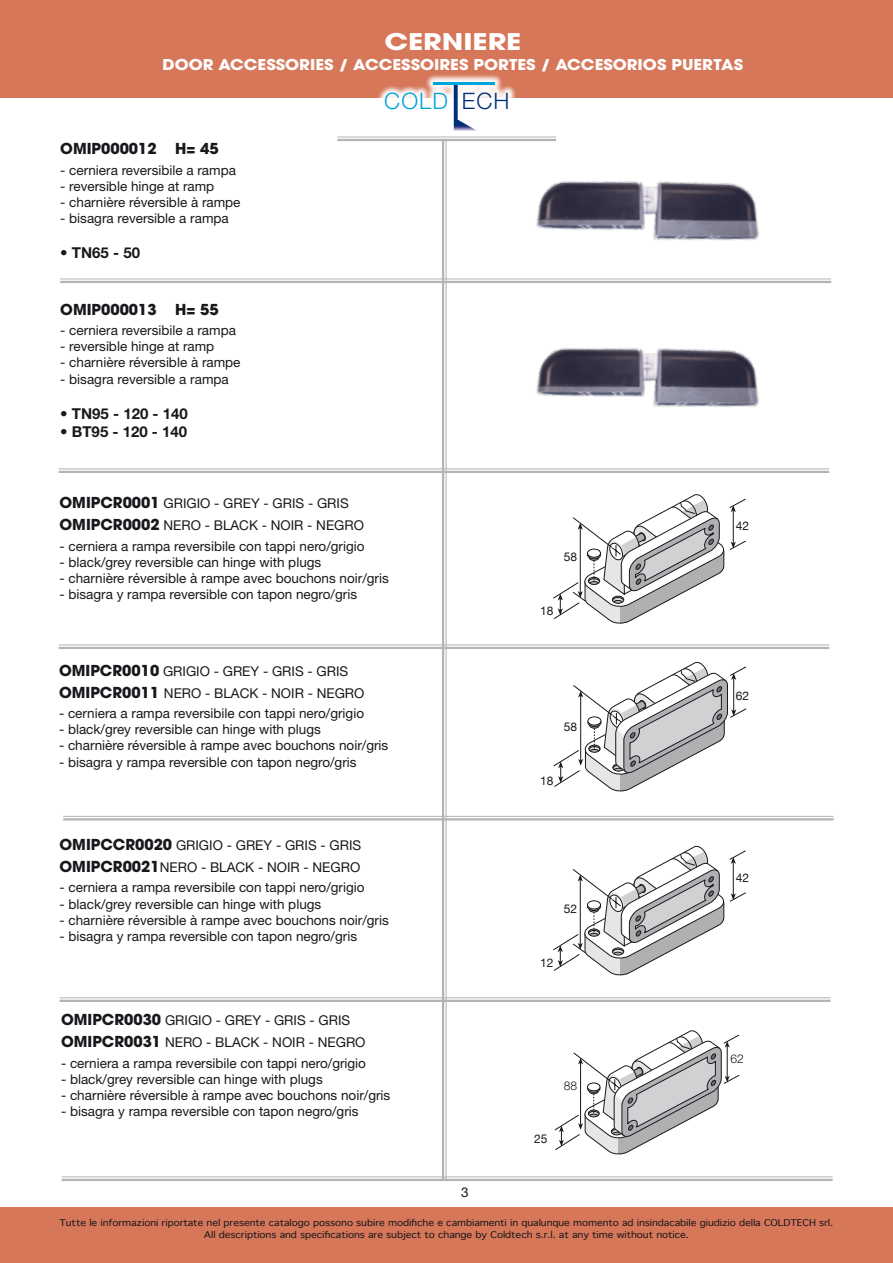
<style>
.page{position:relative;width:893px;height:1263px;background:#fff}
.page>*{position:absolute;margin:0;border:0;box-sizing:border-box;transform-origin:0 0}
.t1{font:700 22.8px "Avant Garde";color:#fff;scale:1.25 1}
.t2{font:300 22.65px "Helvetica Neue";letter-spacing:.05em;color:#00a5db}
.t3{font:700 15px "Helvetica Neue";color:#1a171c}
.t4{font:700 15px "Avant Garde";color:#1a171c}
.t5{font:700 14.85px "Avant Garde";color:#fff;scale:1.11 1}
.t6{font:13.5px/21.6px "Helvetica Neue";color:#1a171c}
.t7{font:300 12.15px "Helvetica Neue";color:#1a171c}
.t8{font:12px "Helvetica Neue";color:#1a171c}
.t9{font:8.85px/12px "Geneva";letter-spacing:-.01em;color:#1a171c;text-align:center;scale:1.13 1}
.s1{color:#002f79}
.s2{font-family:"Avant Garde";font-weight:700;font-size:15px}
</style>
<div class="page">
<hr style="left:62px;top:1176px;width:771px;height:1px;background:#b1b3b4">
<hr style="left:62px;top:1179px;width:771px;height:2px;background:#b1b3b4">
<hr style="left:446px;top:139px;width:1px;height:1041px;background:#b1b3b4">
<hr style="left:442px;top:139px;width:2px;height:1041px;background:#b1b3b4">
<div style="left:0;top:1208px;width:893px;height:55px;background:#d77759"></div>
<hr style="left:60px;top:997px;width:771px;height:1px;background:#b1b3b4">
<hr style="left:60px;top:1000px;width:771px;height:2px;background:#b1b3b4">
<hr style="left:59px;top:468px;width:770px;height:1px;background:#b1b3b4">
<hr style="left:59px;top:471px;width:770px;height:2px;background:#b1b3b4">
<hr style="left:60px;top:279px;width:771px;height:1px;background:#b1b3b4">
<hr style="left:60px;top:281px;width:771px;height:2px;background:#b1b3b4">
<div style="left:0;top:0;width:893px;height:98px;background:#d77759"></div>
<hr style="left:59px;top:644px;width:770px;height:1px;background:#b1b3b4">
<hr style="left:59px;top:647px;width:770px;height:2px;background:#b1b3b4">
<hr style="left:63px;top:816px;width:771px;height:1px;background:#b1b3b4">
<hr style="left:63px;top:818px;width:771px;height:2px;background:#b1b3b4">
<img style="left:536px;top:181px;width:223px;height:60px">
<img style="left:536px;top:348px;width:223px;height:59px">
<svg style="left:553px;top:494px;width:193px;height:130px"></svg>
<svg style="left:553px;top:661px;width:194px;height:131px"></svg>
<svg style="left:553px;top:845px;width:193px;height:131px"></svg>
<svg style="left:554px;top:1030px;width:186px;height:125px"></svg>
<div style="left:377px;top:74px;width:139px;height:66px;background:#fff;opacity:.95"></div>
<svg style="left:436px;top:84px;width:43px;height:48px"></svg>
<hr style="left:433px;top:82px;width:61px;height:2px;background:#00a5db">
<hr style="left:337px;top:137px;width:219px;height:1px;background:#b1b3b4">
<hr style="left:337px;top:139px;width:219px;height:2px;background:#b1b3b4">
<h1 class="t1" style="left:384px;top:27px;width:111px">CERNIERE</h1>
<p class="t5" style="left:162px;top:55px;width:525px">DOOR ACCESSORIES / ACCESSOIRES PORTES / ACCESORIOS PUERTAS</p>
<p class="t4" style="left:60px;top:139px;width:160px">OMIP000012 H= 45</p>
<p class="t6" style="left:60px;top:159px;width:177px">- cerniera reversibile a rampa</p>
<p class="t6" style="left:60px;top:175px;width:156px">- reversible hinge at ramp</p>
<p class="t6" style="left:60px;top:191px;width:182px">- charnière réversible à rampe</p>
<p class="t6" style="left:60px;top:208px;width:170px">- bisagra reversible a rampa</p>
<p class="t3" style="left:60px;top:243px;width:81px">• TN65 - 50</p>
<p class="t4" style="left:60px;top:299px;width:160px">OMIP000013 H= 55</p>
<p class="t6" style="left:60px;top:319px;width:177px">- cerniera reversibile a rampa</p>
<p class="t6" style="left:60px;top:335px;width:156px">- reversible hinge at ramp</p>
<p class="t6" style="left:60px;top:352px;width:182px">- charnière réversible à rampe</p>
<p class="t6" style="left:60px;top:368px;width:170px">- bisagra reversible a rampa</p>
<p class="t3" style="left:60px;top:404px;width:129px">• TN95 - 120 - 140</p>
<p class="t3" style="left:60px;top:422px;width:129px">• BT95 - 120 - 140</p>
<h2 class="t2" style="left:384px;top:87px;width:127px">COLD <span class="s1">ECH</span></h2>
<p class="t6" style="left:60px;top:493px;width:306px"><span class="s2">OMIPCR0001</span> GRIGIO - GREY - GRIS - GRIS<br><span class="s2">OMIPCR0002</span> NERO - BLACK - NOIR - NEGRO</p>
<p class="t6" style="left:60px;top:535px;width:307px">- cerniera a rampa reversibile con tappi nero/grigio</p>
<p class="t6" style="left:60px;top:551px;width:263px">- black/grey reversible can hinge with plugs</p>
<p class="t6" style="left:60px;top:567px;width:331px">- charnière réversible à rampe avec bouchons noir/gris</p>
<p class="t6" style="left:60px;top:583px;width:299px">- bisagra y rampa reversible con tapon negro/gris</p>
<p class="t6" style="left:59px;top:660px;width:307px"><span class="s2">OMIPCR0010</span> GRIGIO - GREY - GRIS - GRIS<br><span class="s2">OMIPCR0011</span> NERO - BLACK - NOIR - NEGRO</p>
<p class="t6" style="left:59px;top:702px;width:307px">- cerniera a rampa reversibile con tappi nero/grigio</p>
<p class="t6" style="left:59px;top:718px;width:263px">- black/grey reversible can hinge with plugs</p>
<p class="t6" style="left:59px;top:735px;width:331px">- charnière réversible à rampe avec bouchons noir/gris</p>
<p class="t6" style="left:59px;top:751px;width:299px">- bisagra y rampa reversible con tapon negro/gris</p>
<p class="t6" style="left:60px;top:834px;width:303px"><span class="s2">OMIPCCR0020</span> GRIGIO - GREY - GRIS - GRIS<br><span class="s2">OMIPCR0021</span>NERO - BLACK - NOIR - NEGRO</p>
<p class="t6" style="left:60px;top:876px;width:307px">- cerniera a rampa reversibile con tappi nero/grigio</p>
<p class="t6" style="left:60px;top:893px;width:263px">- black/grey reversible can hinge with plugs</p>
<p class="t6" style="left:60px;top:909px;width:331px">- charnière réversible à rampe avec bouchons noir/gris</p>
<p class="t6" style="left:60px;top:925px;width:299px">- bisagra y rampa reversible con tapon negro/gris</p>
<p class="t6" style="left:61px;top:1010px;width:306px"><span class="s2">OMIPCR0030</span> GRIGIO - GREY - GRIS - GRIS<br><span class="s2">OMIPCR0031</span> NERO - BLACK - NOIR - NEGRO</p>
<p class="t6" style="left:61px;top:1052px;width:307px">- cerniera a rampa reversibile con tappi nero/grigio</p>
<p class="t6" style="left:61px;top:1068px;width:263px">- black/grey reversible can hinge with plugs</p>
<p class="t6" style="left:61px;top:1084px;width:331px">- charnière réversible à rampe avec bouchons noir/gris</p>
<p class="t6" style="left:61px;top:1100px;width:299px">- bisagra y rampa reversible con tapon negro/gris</p>
<p class="t8" style="left:564px;top:550px;width:15px">58</p>
<p class="t8" style="left:540px;top:604px;width:15px">18</p>
<p class="t8" style="left:564px;top:719px;width:15px">58</p>
<p class="t8" style="left:540px;top:773px;width:15px">18</p>
<p class="t8" style="left:564px;top:901px;width:15px">52</p>
<p class="t8" style="left:540px;top:955px;width:15px">12</p>
<p class="t7" style="left:564px;top:1078px;width:15px">88</p>
<p class="t8" style="left:534px;top:1131px;width:15px">25</p>
<p class="t8" style="left:736px;top:519px;width:15px">42</p>
<p class="t8" style="left:736px;top:688px;width:15px">62</p>
<p class="t8" style="left:736px;top:870px;width:15px">42</p>
<p class="t7" style="left:730px;top:1052px;width:15px">62</p>
<p class="t6" style="left:461px;top:1181px;width:9px">3</p>
<p class="t9" style="left:60px;top:1216px;width:686px">Tutte le informazioni riportate nel presente catalogo possono subire modifiche e cambiamenti in qualunque momento ad insindacabile giudizio della COLDTECH srl.<br>All descriptions and specifications are subject to change by Coldtech s.r.l. at any time without notice.</p>
</div>
